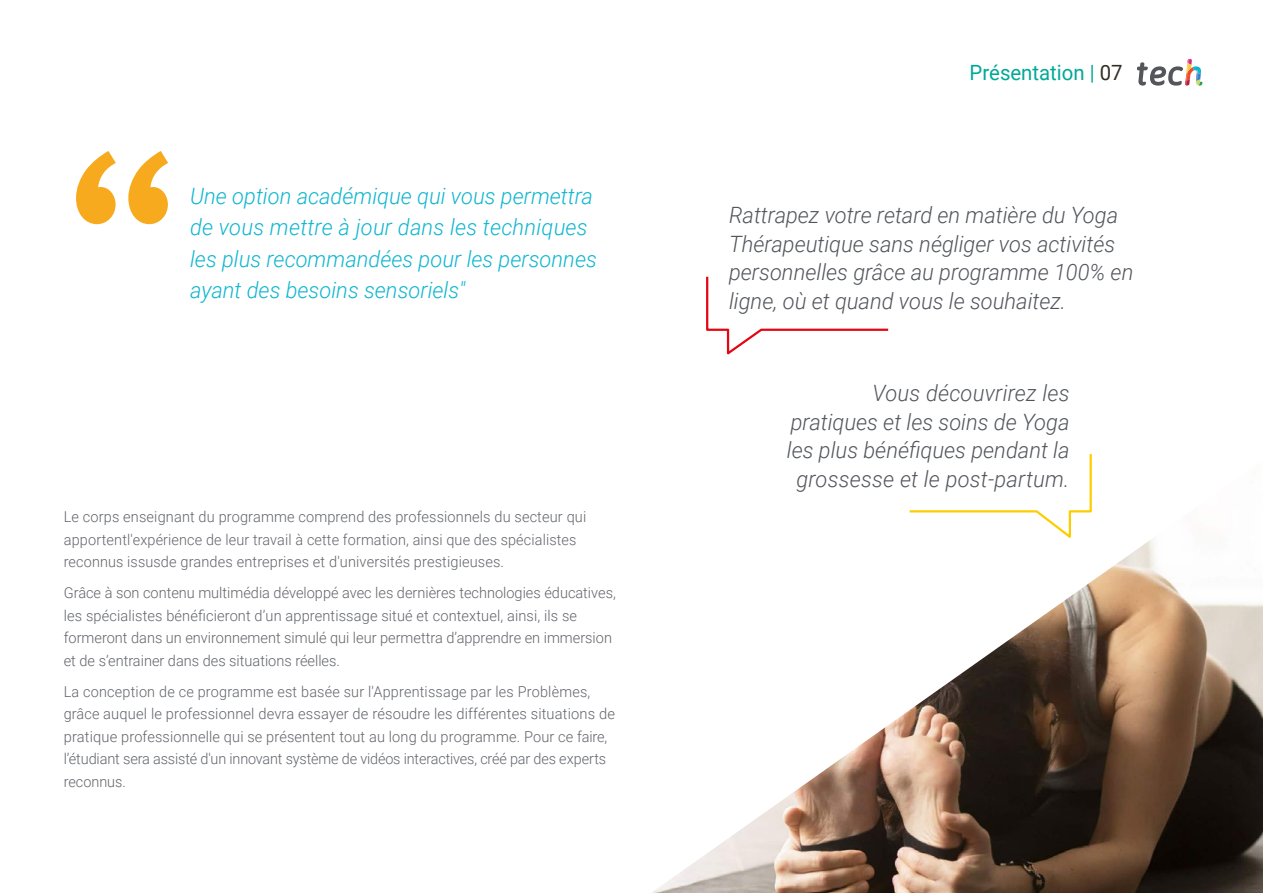
<style>
.page{position:relative;width:1263px;height:893px;background:#fff}
.page>*{position:absolute;margin:0;border:0;box-sizing:border-box;transform-origin:0 0}
.t1{font:italic 300 22.5px/28.5px "Roboto";color:#52555b;text-align:right}
.t2{font:italic 300 22.5px/31.5px "Roboto";color:#0fb6cf}
.t3{font:21px "Roboto";color:#00a996}
.t4{font:300 15px/22.5px "Roboto";letter-spacing:.01em;color:#61646a}
.t5{font:300 15px/22.5px "Roboto";letter-spacing:.01em;color:#61646a;scale:.96 1}
.s1{color:#312e20}
</style>
<div class="page">
<img style="left:652px;top:538px;width:611px;height:355px">
<svg style="left:76px;top:151px;width:92px;height:73px"></svg>
<svg style="left:907px;top:454px;width:186px;height:87px"></svg>
<svg style="left:706px;top:276px;width:183px;height:79px"></svg>
<svg style="left:1137px;top:59px;width:65px;height:27px"></svg>
<h1 class="t2" style="left:190px;top:179px;width:408px">Une option académique qui vous permettra de vous mettre à jour dans les techniques les plus recommandées pour les personnes ayant des besoins sensoriels"</h1>
<p class="t4" style="left:64px;top:505px;width:524px">Le corps enseignant du programme comprend des professionnels du secteur qui apportentl'expérience de leur travail à cette formation, ainsi que des spécialistes reconnus issusde grandes entreprises et d'universités prestigieuses.</p>
<p class="t4" style="left:64px;top:581px;width:553px">Grâce à son contenu multimédia développé avec les dernières technologies éducatives, les spécialistes bénéficieront d’un apprentissage situé et contextuel, ainsi, ils se formeront dans un environnement simulé qui leur permettra d’apprendre en immersion et de s’entrainer dans des situations réelles.</p>
<p class="t5" style="left:64px;top:679px;width:576px">La conception de ce programme est basée sur l'Apprentissage par les Problèmes, grâce auquel le professionnel devra essayer de résoudre les différentes situations de pratique professionnelle qui se présentent tout au long du programme. Pour ce faire, l’étudiant sera assisté d'un innovant système de vidéos interactives, créé par des experts reconnus.</p>
<h2 class="t3" style="left:970px;top:57px;width:155px">Présentation | <span class="s1">07</span></h2>
<h1 class="t1" style="left:729px;top:200px;width:406px;text-align:left">Rattrapez votre retard en matière du Yoga Thérapeutique sans négliger vos activités personnelles grâce au programme 100% en ligne, où et quand vous le souhaitez.</h1>
<h1 class="t1" style="left:787px;top:378px;width:284px">Vous découvrirez les pratiques et les soins de Yoga les plus bénéfiques pendant la grossesse et le post-partum.</h1>
</div>
